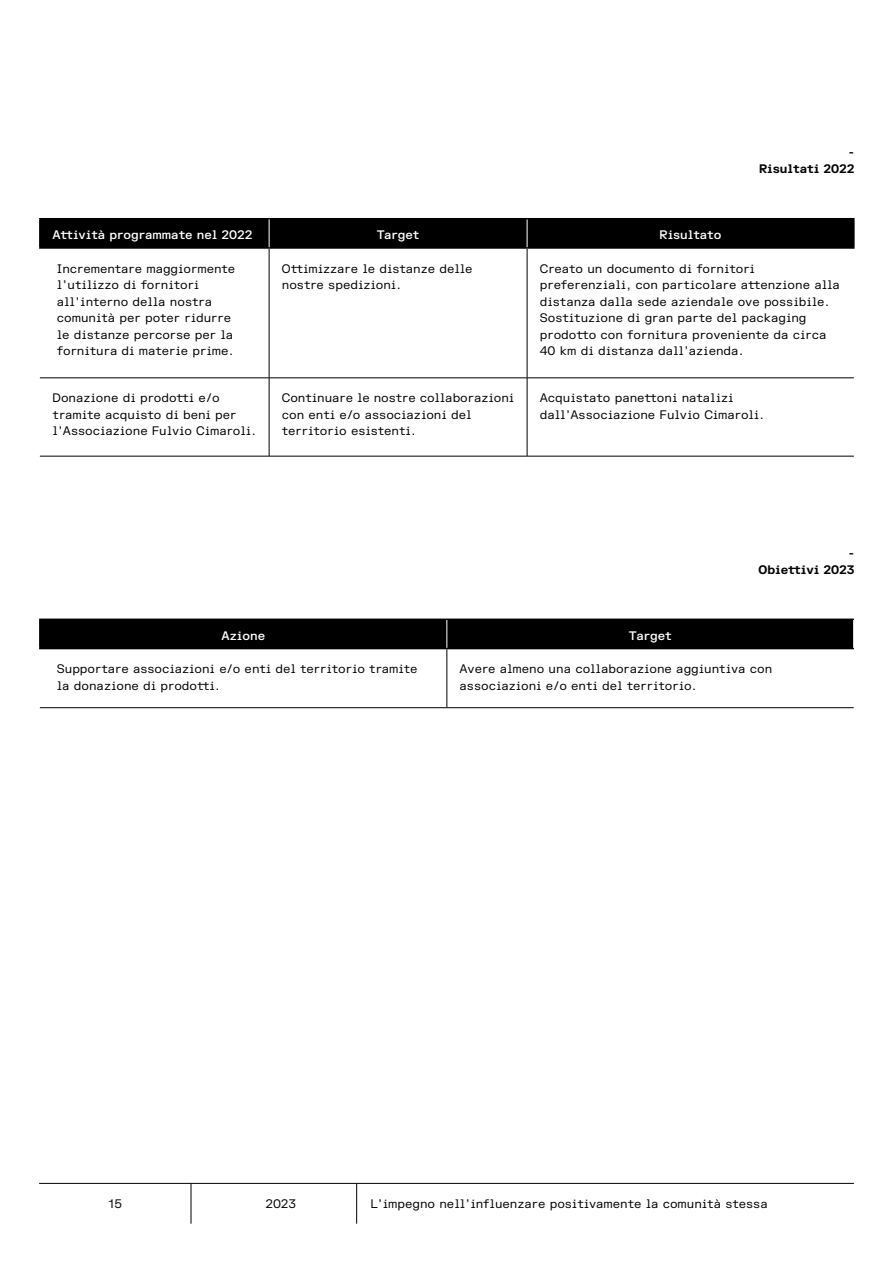
<style>
.page{position:relative;width:893px;height:1263px;background:#fff}
.page>*{position:absolute;margin:0;border:0;box-sizing:border-box;transform-origin:0 0}
.t1{font:12px/16.5px "FK Grotesk Semi Mono";color:#000}
.t2{font:500 12px "FK Grotesk Semi Mono";color:#fff}
.t3{font:700 12px/16.5px "FK Grotesk Semi Mono";color:#000;text-align:right}
</style>
<div class="page">
<hr style="left:39px;top:1183px;width:815px;height:1px;background:#000">
<hr style="left:356px;top:1183px;width:1px;height:41px;background:#000">
<hr style="left:191px;top:1183px;width:1px;height:41px;background:#000">
<hr style="left:39px;top:218px;width:230px;height:1px;background:#000">
<hr style="left:39px;top:219px;width:2px;height:28px;background:#000">
<hr style="left:269px;top:218px;width:258px;height:1px;background:#000">
<hr style="left:527px;top:218px;width:328px;height:1px;background:#000">
<hr style="left:853px;top:219px;width:2px;height:28px;background:#000">
<hr style="left:39px;top:247px;width:230px;height:2px;background:#000">
<hr style="left:269px;top:247px;width:258px;height:2px;background:#000">
<hr style="left:527px;top:247px;width:328px;height:2px;background:#000">
<hr style="left:269px;top:249px;width:1px;height:129px;background:#000">
<hr style="left:527px;top:249px;width:1px;height:129px;background:#000">
<hr style="left:40px;top:378px;width:229px;height:1px;background:#000">
<hr style="left:269px;top:378px;width:258px;height:1px;background:#000">
<hr style="left:269px;top:378px;width:1px;height:78px;background:#000">
<hr style="left:527px;top:378px;width:327px;height:1px;background:#000">
<hr style="left:527px;top:378px;width:1px;height:78px;background:#000">
<div style="left:41px;top:219px;width:812px;height:29px;background:#000"></div>
<hr style="left:40px;top:456px;width:229px;height:1px;background:#000">
<hr style="left:269px;top:456px;width:258px;height:1px;background:#000">
<hr style="left:527px;top:456px;width:327px;height:1px;background:#000">
<hr style="left:39px;top:618px;width:408px;height:2px;background:#000">
<hr style="left:39px;top:620px;width:2px;height:28px;background:#000">
<hr style="left:447px;top:618px;width:407px;height:2px;background:#000">
<hr style="left:39px;top:648px;width:408px;height:1px;background:#000">
<hr style="left:447px;top:648px;width:407px;height:1px;background:#000">
<hr style="left:447px;top:649px;width:1px;height:58px;background:#000">
<hr style="left:40px;top:707px;width:407px;height:1px;background:#000">
<hr style="left:447px;top:707px;width:407px;height:1px;background:#000">
<div style="left:41px;top:619px;width:813px;height:29px;background:#000"></div>
<p class="t3" style="left:759px;top:143px;width:97px">-<br>Risultati 2022</p>
<p class="t2" style="left:53px;top:226px;width:201px">Attività programmate nel 2022</p>
<p class="t2" style="left:377px;top:226px;width:44px">Target</p>
<p class="t2" style="left:660px;top:226px;width:63px">Risultato</p>
<p class="t1" style="left:57px;top:260px;width:180px">Incrementare maggiormente l’utilizzo di fornitori all’interno della nostra comunità per poter ridurre le distanze percorse per la fornitura di materie prime.</p>
<p class="t1" style="left:282px;top:260px;width:192px">Ottimizzare le distanze delle nostre spedizioni.</p>
<p class="t1" style="left:540px;top:260px;width:301px">Creato un documento di fornitori preferenziali, con particolare attenzione alla distanza dalla sede aziendale ove possibile.<br>Sostituzione di gran parte del packaging prodotto con fornitura proveniente da circa 40 km di distanza dall’azienda.</p>
<p class="t1" style="left:53px;top:389px;width:205px">Donazione di prodotti e/o tramite acquisto di beni per l’Associazione Fulvio Cimaroli.</p>
<p class="t1" style="left:282px;top:389px;width:234px">Continuare le nostre collaborazioni con enti e/o associazioni del territorio esistenti.</p>
<p class="t1" style="left:540px;top:389px;width:226px">Acquistato panettoni natalizi dall’Associazione Fulvio Cimaroli.</p>
<p class="t3" style="left:758px;top:544px;width:98px">-<br>Obiettivi 2023</p>
<p class="t2" style="left:222px;top:626px;width:45px">Azione</p>
<p class="t2" style="left:629px;top:626px;width:44px">Target</p>
<p class="t1" style="left:57px;top:660px;width:362px">Supportare associazioni e/o enti del territorio tramite la donazione di prodotti.</p>
<p class="t1" style="left:460px;top:660px;width:314px">Avere almeno una collaborazione aggiuntiva con associazioni e/o enti del territorio.</p>
<p class="t1" style="left:108px;top:1195px;width:15px">15</p>
<p class="t1" style="left:266px;top:1195px;width:32px">2023</p>
<p class="t1" style="left:370px;top:1195px;width:399px">L’impegno nell’influenzare positivamente la comunità stessa</p>
</div>
